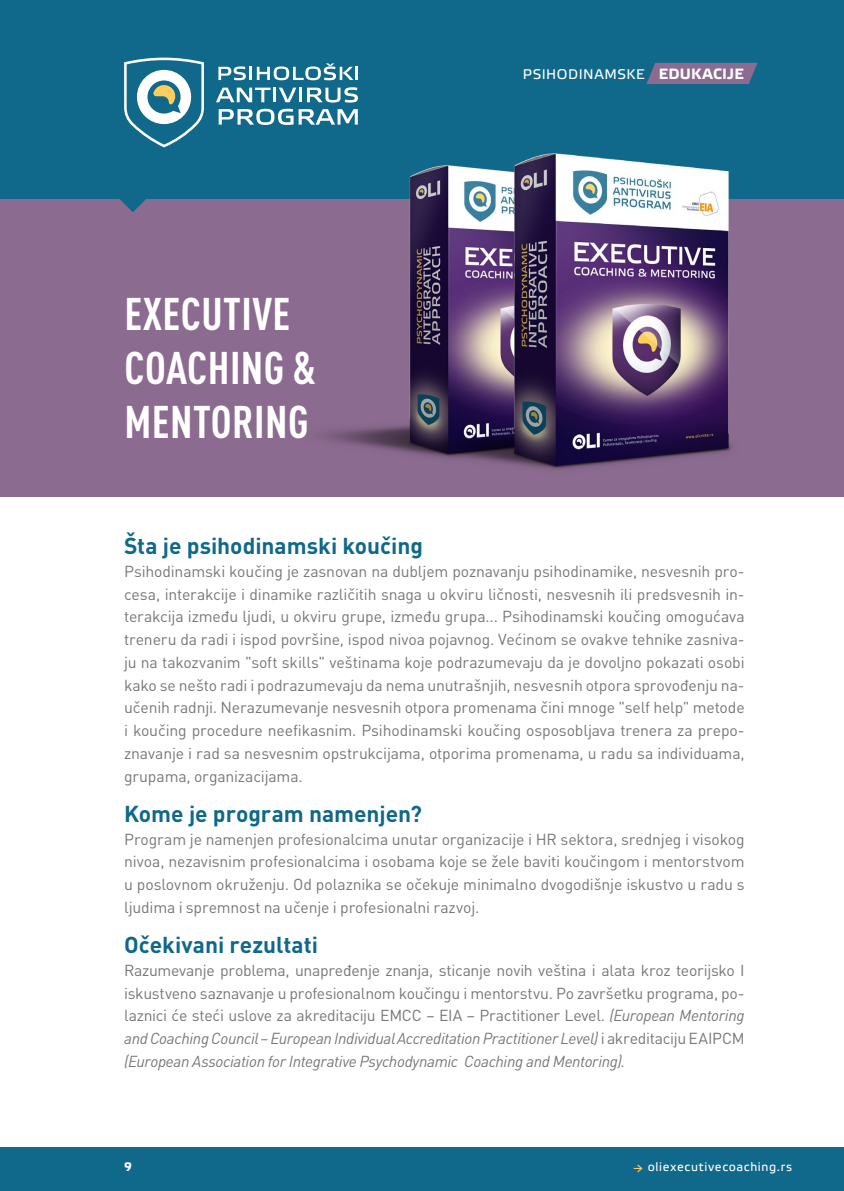
<style>
.page{position:relative;width:844px;height:1191px;background:#fff}
.page>*{position:absolute;margin:0;border:0;box-sizing:border-box;transform-origin:0 0}
.t1{font:700 condensed 45.15px/54.1px "DIN Pro";letter-spacing:.01em;color:#fff}
.t2{font:700 22.75px "DIN Pro";color:#10698a}
.t3{font:15.75px/22.8px "DIN Pro";letter-spacing:-.01em;color:#757779;text-align:justify}
.t4{font:14px "Etelka Text Pro";letter-spacing:.035em;color:#fff}
.t5{font:12.25px "Etelka Text Pro";letter-spacing:.05em;color:#fff}
.t6{font:700 12.25px "Etelka Text Pro";color:#fff}
.s1{font-weight:700;font-size:14.88px}
.s2{font-style:italic}
.s3{color:#ffcd5b}
</style>
<div class="page">
<div style="left:0;top:1148px;width:843px;height:43px;background:#10698a"></div>
<div style="left:0;top:197px;width:843px;height:300px;background:#8c6b90"></div>
<svg style="left:115px;top:198px;width:35px;height:14px"></svg>
<div style="left:0;top:0;width:843px;height:198px;background:#10698a"></div>
<img style="left:319px;top:153px;width:460px;height:317px">
<svg style="left:218px;top:63px;width:140px;height:17px"></svg>
<svg style="left:216px;top:88px;width:54px;height:14px"></svg>
<hr style="left:273px;top:88px;width:3px;height:14px;background:#fff">
<svg style="left:279px;top:88px;width:17px;height:14px"></svg>
<hr style="left:299px;top:88px;width:3px;height:14px;background:#fff">
<svg style="left:307px;top:87px;width:51px;height:16px"></svg>
<svg style="left:219px;top:109px;width:139px;height:16px"></svg>
<svg style="left:124px;top:58px;width:80px;height:89px"></svg>
<svg style="left:646px;top:63px;width:111px;height:21px;background:#826a8f"></svg>
<h1 class="t1" style="left:124px;top:283px;width:192px">EXECUTIVE<br>COACHING &amp;<br>MENTORING</h1>
<p class="t4" style="left:522px;top:66px;width:222px">PSIHODINAMSKE <span class="s1">EDUKACIJE</span></p>
<h2 class="t2" style="left:124px;top:527px;width:300px">Šta je psihodinamski koučing</h2>
<p class="t3" style="left:124px;top:558px;width:622px">Psihodinamski koučing je zasnovan na dubljem poznavanju psihodinamike, nesvesnih pro&shy;cesa, interakcije i dinamike različitih snaga u okviru ličnosti, nesvesnih ili predsvesnih in&shy;terakcija između ljudi, u okviru grupe, između grupa... Psihodinamski koučing omogućava treneru da radi i ispod površine, ispod nivoa pojavnog. Većinom se ovakve tehnike zasniva&shy;ju na takozvanim "soft skills" veštinama koje podrazumevaju da je dovoljno pokazati osobi kako se nešto radi i podrazumevaju da nema unutrašnjih, nesvesnih otpora sprovođenju na&shy;učenih radnji. Nerazumevanje nesvesnih otpora promenama čini mnoge "self help" metode i koučing procedure neefikasnim. Psihodinamski koučing osposobljava trenera za prepo&shy;znavanje i rad sa nesvesnim opstrukcijama, otporima promenama, u radu sa individuama, grupama, organizacijama.</p>
<h2 class="t2" style="left:124px;top:794px;width:299px">Kome je program namenjen?</h2>
<p class="t3" style="left:124px;top:826px;width:622px">Program je namenjen profesionalcima unutar organizacije i HR sektora, srednjeg i visokog nivoa, nezavisnim profesionalcima i osobama koje se žele baviti koučingom i mentorstvom u poslovnom okruženju. Od polaznika se očekuje minimalno dvogodišnje iskustvo u radu s ljudima i spremnost na učenje i profesionalni razvoj.</p>
<h2 class="t2" style="left:124px;top:926px;width:195px">Očekivani rezultati</h2>
<p class="t3" style="left:124px;top:957px;width:622px">Razumevanje problema, unapređenje znanja, sticanje novih veština i alata kroz teorijsko I iskustveno saznavanje u profesionalnom koučingu i mentorstvu. Po završetku programa, po&shy;laznici će steći uslove za akreditaciju EMCC – EIA – Practitioner Level. <span class="s2">(European Mentoring and Coaching Council – European Individual Accreditation Practitioner Level)</span> i akreditaciju EAIPCM <span class="s2">(European Association for Integrative Psychodynamic Coaching and Mentoring).</span></p>
<p class="t6" style="left:124px;top:1159px;width:9px">9</p>
<p class="t5" style="left:633px;top:1159px;width:160px"><span class="s3">→</span> oliexecutivecoaching.rs</p>
</div>
